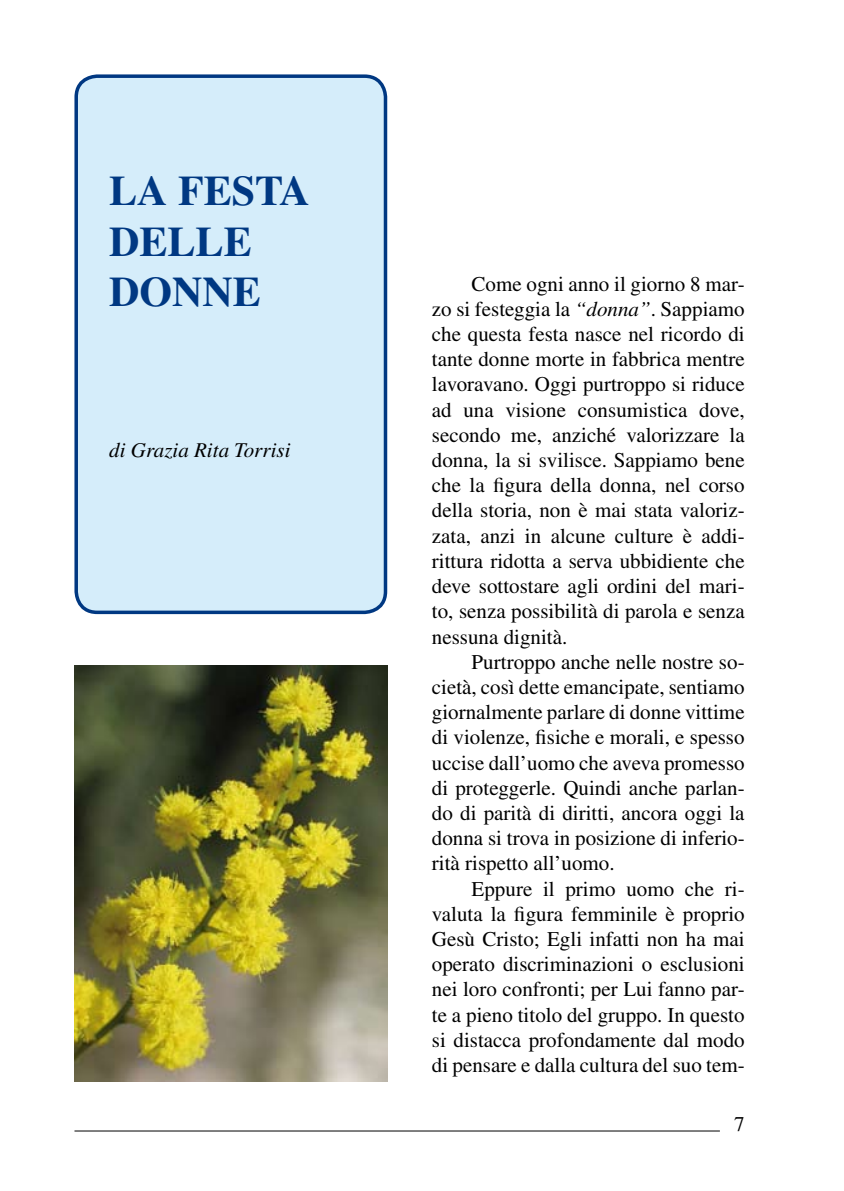
<style>
.page{position:relative;width:844px;height:1191px;background:#fff}
.page>*{position:absolute;margin:0;border:0;box-sizing:border-box;transform-origin:0 0}
.t1{font:700 42px/50.4px "Times";color:#003882}
.t2{font:21px/25.2px "Times";color:#000;text-align:justify}
.t3{font:italic 21px "Times";color:#000}
.s1{font-style:italic}
</style>
<div class="page">
<hr style="left:74px;top:1130px;width:645px;height:1px;background:#000">
<div style="left:76px;top:76px;width:309px;height:536px;background:#d5edfa;border-radius:21px"></div>
<div style="left:74px;top:74px;width:313px;height:540px;border:4px solid #003882;border-radius:21px"></div>
<img style="left:74px;top:665px;width:313px;height:416px">
<h1 class="t1" style="left:109px;top:165px;width:202px">LA FESTA<br>DELLE<br>DONNE</h1>
<p class="t3" style="left:109px;top:439px;width:183px">di Grazia Rita Torrisi</p>
<p class="t2" style="left:432px;top:271px;width:314px;text-indent:40px">Come ogni anno il giorno 8 mar&shy;zo si festeggia la <span class="s1">“donna”</span>. Sappiamo che questa festa nasce nel ricordo di tante donne morte in fabbrica mentre lavoravano. Oggi purtroppo si riduce ad una visione consumistica dove, secondo me, anziché valorizzare la donna, la si svilisce. Sappiamo bene che la figura della donna, nel corso della storia, non è mai stata valoriz&shy;zata, anzi in alcune culture è addi&shy;rittura ridotta a serva ubbidiente che deve sottostare agli ordini del mari&shy;to, senza possibilità di parola e senza nessuna dignità.</p>
<p class="t2" style="left:432px;top:649px;width:314px;text-indent:40px">Purtroppo anche nelle nostre so&shy;cietà, così dette emancipate, sentiamo giornalmente parlare di donne vittime di violenze, fisiche e morali, e spesso uccise dall’uomo che aveva promesso di proteggerle. Quindi anche parlan&shy;do di parità di diritti, ancora oggi la donna si trova in posizione di inferio&shy;rità rispetto all’uomo.</p>
<p class="t2" style="left:432px;top:876px;width:314px;text-indent:40px">Eppure il primo uomo che ri&shy;valuta la figura femminile è proprio Gesù Cristo; Egli infatti non ha mai operato discriminazioni o esclusioni nei loro confronti; per Lui fanno par&shy;te a pieno titolo del gruppo. In questo si distacca profondamente dal modo di pensare e dalla cultura del suo tem-</p>
<p class="t2" style="left:734px;top:1111px;width:12px">7</p>
</div>
